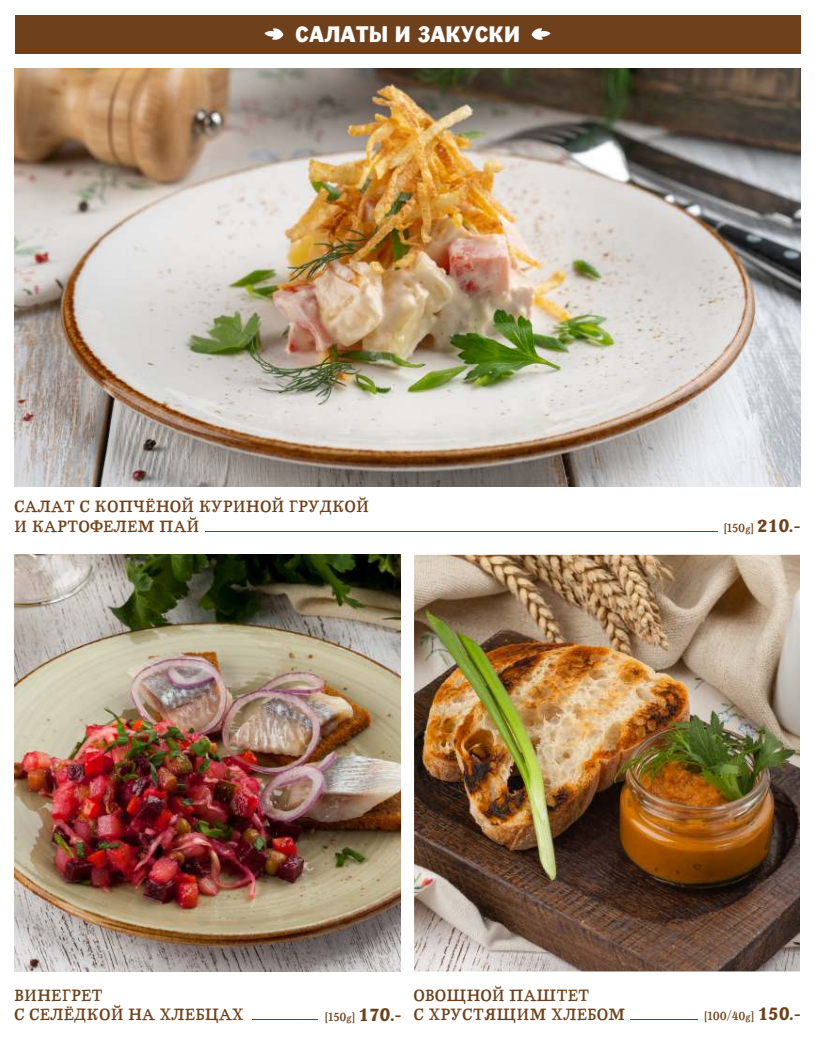
<style>
.page{position:relative;width:815px;height:1063px;background:#fff}
.page>*{position:absolute;margin:0;border:0;box-sizing:border-box;transform-origin:0 0}
.t1{font:22.5px "Kostro Grotesque";color:#fefefe}
.t2{font:17.5px/19.6px "Kostro";color:#6e411c}
.t3{font:12.5px "Kostro";color:#6e411c}
.s1{font-family:"Kostro Grotesque";font-size:17.5px}
</style>
<div class="page">
<img style="left:15px;top:68px;width:785px;height:419px">
<hr style="left:205px;top:531px;width:513px;height:1px;background:#6e411c">
<div style="left:15px;top:15px;width:785px;height:38px;background:#6e411c"></div>
<svg style="left:532px;top:28px;width:19px;height:12px"></svg>
<svg style="left:264px;top:28px;width:19px;height:12px"></svg>
<img style="left:15px;top:555px;width:386px;height:416px">
<hr style="left:253px;top:1019px;width:65px;height:1px;background:#6e411c">
<img style="left:414px;top:555px;width:386px;height:416px">
<hr style="left:631px;top:1019px;width:67px;height:1px;background:#6e411c">
<p class="t1" style="left:295px;top:23px;width:226px">САЛАТЫ И ЗАКУСКИ</p>
<p class="t2" style="left:14px;top:498px;width:356px">САЛАТ С КОПЧЁНОЙ КУРИНОЙ ГРУДКОЙ<br>И КАРТОФЕЛЕМ ПАЙ</p>
<p class="t3" style="left:724px;top:521px;width:78px">[150g] <span class="s1">210.-</span></p>
<p class="t2" style="left:14px;top:987px;width:231px">ВИНЕГРЕТ<br>С СЕЛЁДКОЙ НА ХЛЕБЦАХ</p>
<p class="t2" style="left:413px;top:987px;width:214px">ОВОЩНОЙ ПАШТЕТ<br>С ХРУСТЯЩИМ ХЛЕБОМ</p>
<p class="t3" style="left:325px;top:1010px;width:78px">[150g] <span class="s1">170.-</span></p>
<p class="t3" style="left:705px;top:1010px;width:98px">[100/40g] <span class="s1">150.-</span></p>
</div>
